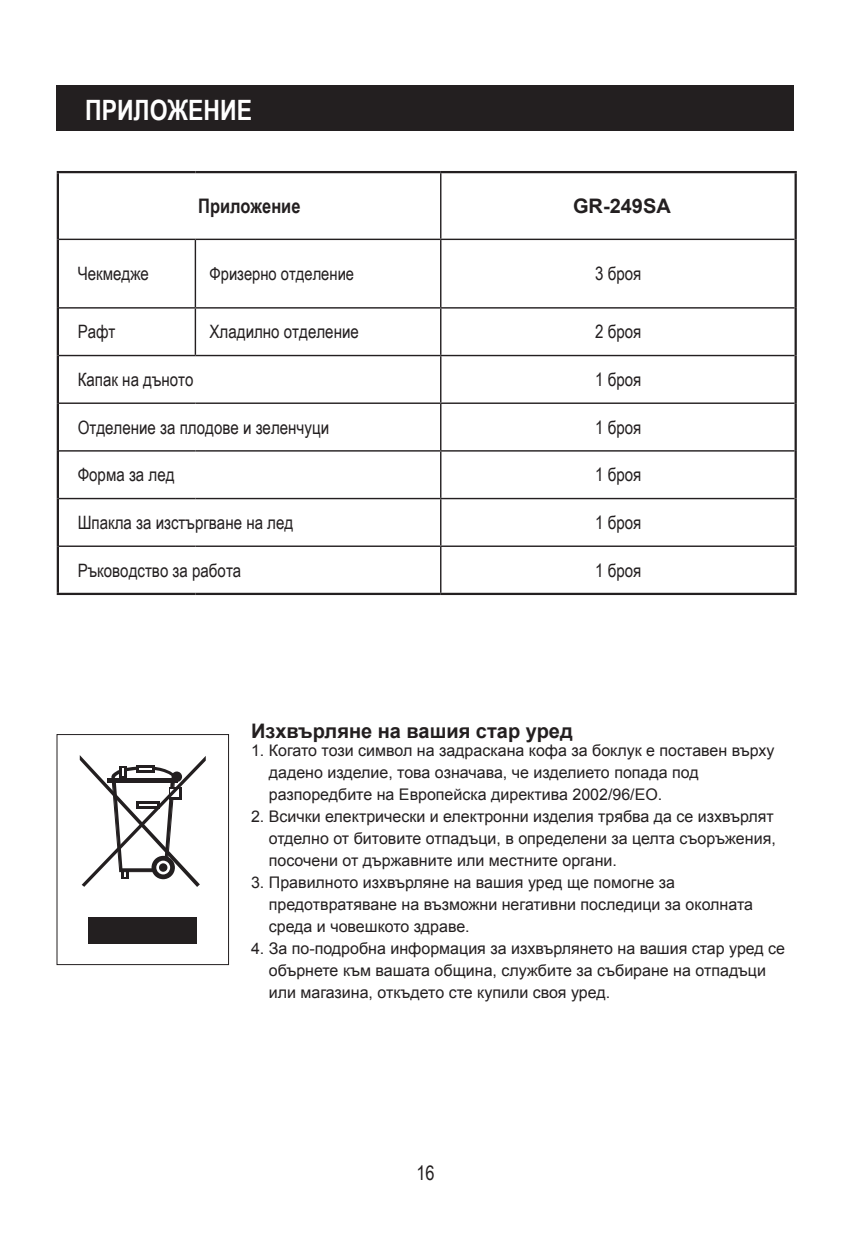
<style>
.page{position:relative;width:851px;height:1248px;background:#fff}
.page>*{position:absolute;margin:0;border:0;box-sizing:border-box;transform-origin:0 0}
.t1{font:700 28px "Arial Narrow";color:#fff}
.t2{font:700 20px "Arial";color:#231f20}
.t3{font:700 20px "Arial Narrow";color:#231f20}
.t4{font:20px "Arial Narrow";color:#231f20}
.t5{font:18.4px "Arial Narrow";color:#231f20}
.t6{font:18px "Arial Narrow";color:#231f20}
.t7{font:16px/22px "Arial";color:#231f20}
</style>
<div class="page">
<hr style="left:57px;top:171px;width:138px;height:2px;background:#231f20">
<hr style="left:57px;top:173px;width:2px;height:66px;background:#231f20">
<hr style="left:195px;top:171px;width:245px;height:2px;background:#231f20">
<hr style="left:440px;top:171px;width:356px;height:2px;background:#231f20">
<hr style="left:794px;top:173px;width:2px;height:66px;background:#231f20">
<hr style="left:57px;top:239px;width:2px;height:69px;background:#231f20">
<hr style="left:794px;top:239px;width:2px;height:69px;background:#231f20">
<hr style="left:57px;top:308px;width:2px;height:47px;background:#231f20">
<hr style="left:794px;top:308px;width:2px;height:47px;background:#231f20">
<hr style="left:57px;top:355px;width:2px;height:48px;background:#231f20">
<hr style="left:794px;top:355px;width:2px;height:48px;background:#231f20">
<hr style="left:57px;top:403px;width:2px;height:48px;background:#231f20">
<hr style="left:794px;top:403px;width:2px;height:48px;background:#231f20">
<hr style="left:57px;top:451px;width:2px;height:47px;background:#231f20">
<hr style="left:794px;top:451px;width:2px;height:47px;background:#231f20">
<hr style="left:57px;top:498px;width:2px;height:48px;background:#231f20">
<hr style="left:794px;top:498px;width:2px;height:48px;background:#231f20">
<hr style="left:57px;top:546px;width:2px;height:46px;background:#231f20">
<hr style="left:794px;top:546px;width:2px;height:46px;background:#231f20">
<hr style="left:57px;top:592px;width:138px;height:3px;background:#231f20">
<hr style="left:195px;top:592px;width:245px;height:3px;background:#231f20">
<hr style="left:440px;top:592px;width:356px;height:3px;background:#231f20">
<hr style="left:440px;top:173px;width:1px;height:65px;background:#231f20">
<hr style="left:59px;top:238px;width:136px;height:2px;background:#231f20">
<hr style="left:195px;top:238px;width:245px;height:2px;background:#231f20">
<hr style="left:195px;top:240px;width:1px;height:67px;background:#231f20">
<hr style="left:440px;top:238px;width:354px;height:2px;background:#231f20">
<hr style="left:440px;top:240px;width:1px;height:67px;background:#231f20">
<hr style="left:59px;top:307px;width:136px;height:1px;background:#231f20">
<hr style="left:195px;top:307px;width:245px;height:1px;background:#231f20">
<hr style="left:195px;top:308px;width:1px;height:47px;background:#231f20">
<hr style="left:440px;top:307px;width:354px;height:1px;background:#231f20">
<hr style="left:440px;top:308px;width:1px;height:47px;background:#231f20">
<hr style="left:59px;top:355px;width:136px;height:1px;background:#231f20">
<hr style="left:195px;top:355px;width:245px;height:1px;background:#231f20">
<hr style="left:440px;top:355px;width:354px;height:1px;background:#231f20">
<hr style="left:440px;top:356px;width:1px;height:46px;background:#231f20">
<hr style="left:59px;top:402px;width:136px;height:2px;background:#231f20">
<hr style="left:195px;top:402px;width:245px;height:2px;background:#231f20">
<hr style="left:440px;top:402px;width:354px;height:2px;background:#231f20">
<hr style="left:440px;top:404px;width:1px;height:46px;background:#231f20">
<hr style="left:59px;top:450px;width:136px;height:1px;background:#231f20">
<hr style="left:195px;top:450px;width:245px;height:1px;background:#231f20">
<hr style="left:440px;top:450px;width:354px;height:1px;background:#231f20">
<hr style="left:440px;top:451px;width:1px;height:47px;background:#231f20">
<hr style="left:59px;top:498px;width:136px;height:1px;background:#231f20">
<hr style="left:195px;top:498px;width:245px;height:1px;background:#231f20">
<hr style="left:440px;top:498px;width:354px;height:1px;background:#231f20">
<hr style="left:440px;top:499px;width:1px;height:46px;background:#231f20">
<hr style="left:59px;top:545px;width:136px;height:2px;background:#231f20">
<hr style="left:195px;top:545px;width:245px;height:2px;background:#231f20">
<hr style="left:440px;top:545px;width:354px;height:2px;background:#231f20">
<hr style="left:440px;top:547px;width:1px;height:45px;background:#231f20">
<div style="left:57px;top:85px;width:737px;height:45px;background:#231f20"></div>
<svg style="left:80px;top:755px;width:126px;height:131px"></svg>
<div style="left:88px;top:917px;width:109px;height:27px;background:#231f20"></div>
<div style="left:57px;top:734px;width:172px;height:230px;border:1px solid #231f20"></div>
<h1 class="t1" style="left:85px;top:89px;width:168px">ПРИЛОЖЕНИЕ</h1>
<p class="t3" style="left:198px;top:191px;width:104px">Приложение</p>
<p class="t2" style="left:573px;top:193px;width:99px">GR-249SA</p>
<p class="t5" style="left:78px;top:260px;width:73px">Чекмедже</p>
<p class="t6" style="left:209px;top:260px;width:146px">Фризерно отделение</p>
<p class="t5" style="left:595px;top:260px;width:48px">3 броя</p>
<p class="t5" style="left:78px;top:318px;width:39px">Рафт</p>
<p class="t5" style="left:209px;top:318px;width:151px">Хладилно отделение</p>
<p class="t5" style="left:595px;top:318px;width:48px">2 броя</p>
<p class="t5" style="left:78px;top:366px;width:117px">Капак на дъното</p>
<p class="t5" style="left:595px;top:366px;width:48px">1 броя</p>
<p class="t5" style="left:78px;top:413px;width:253px">Отделение за плодове и зеленчуци</p>
<p class="t5" style="left:595px;top:413px;width:48px">1 броя</p>
<p class="t5" style="left:78px;top:461px;width:98px">Форма за лед</p>
<p class="t5" style="left:595px;top:461px;width:48px">1 броя</p>
<p class="t5" style="left:78px;top:509px;width:217px">Шпакла за изстъргване на лед</p>
<p class="t5" style="left:595px;top:509px;width:48px">1 броя</p>
<p class="t5" style="left:78px;top:556px;width:165px">Ръководство за работа</p>
<p class="t5" style="left:595px;top:556px;width:48px">1 броя</p>
<p class="t2" style="left:251px;top:717px;width:323px">Изхвърляне на вашия стар уред</p>
<p class="t7" style="left:269px;top:739px;width:507px;text-indent:-18px">1. Когато този символ на задраскана кофа за боклук е поставен върху дадено изделие, това означава, че изделието попада под разпоредбите на Европейска директива 2002/96/ЕО.</p>
<p class="t7" style="left:269px;top:805px;width:508px;text-align:justify;text-indent:-18px">2. Всички електрически и електронни изделия трябва да се изхвърлят отделно от битовите отпадъци, в определени за целта съоръжения, посочени от държавните или местните органи.</p>
<p class="t7" style="left:269px;top:871px;width:485px;text-indent:-18px">3. Правилното изхвърляне на вашия уред ще помогне за предотвратяване на възможни негативни последици за околната среда и човешкото здраве.</p>
<p class="t7" style="left:269px;top:937px;width:517px;text-indent:-18px">4. За по-подробна информация за изхвърлянето на вашия стар уред се обърнете към вашата община, службите за събиране на отпадъци или магазина, откъдето сте купили своя уред.</p>
<p class="t4" style="left:416px;top:1158px;width:9px">16</p>
</div>
